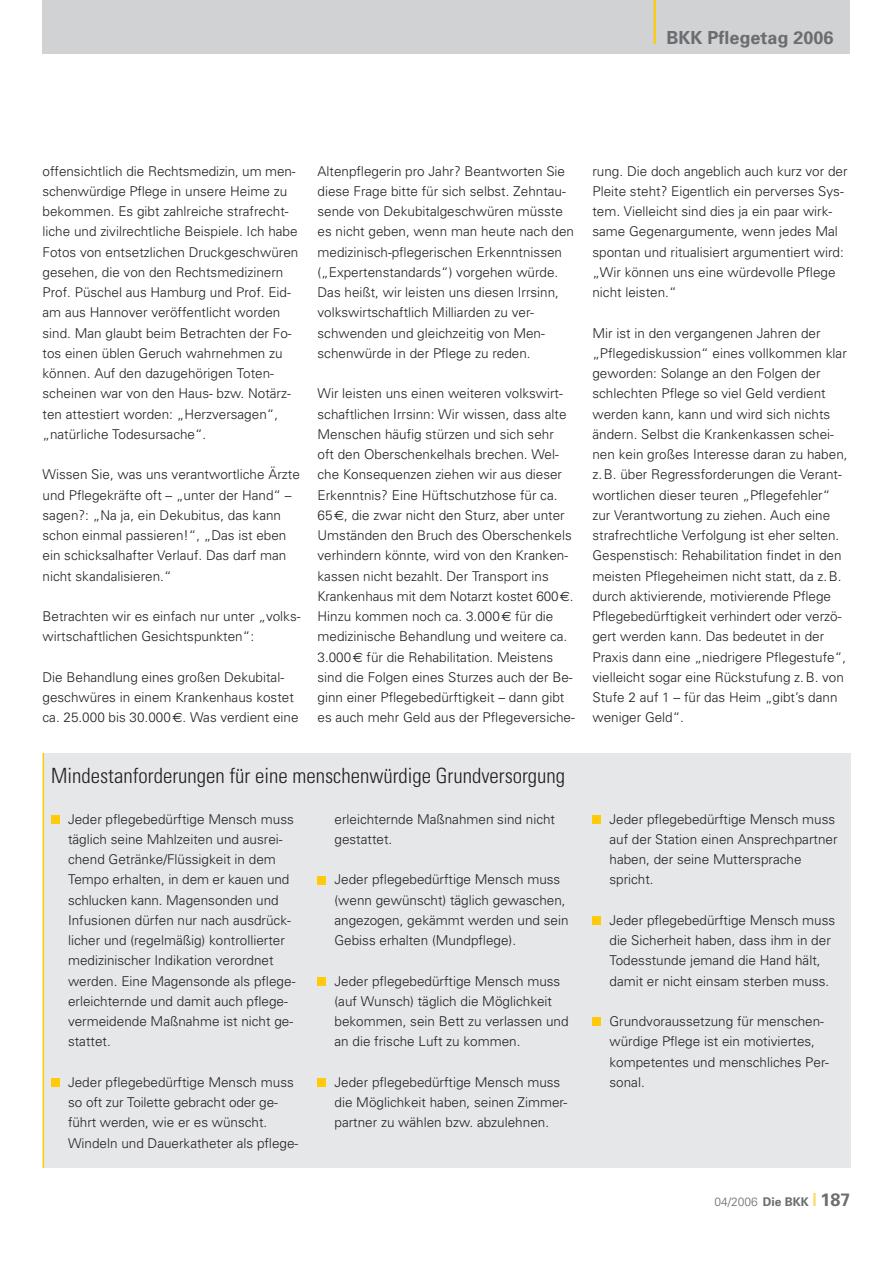
<style>
.page{position:relative;width:893px;height:1263px;background:#fff}
.page>*{position:absolute;margin:0;border:0;box-sizing:border-box;transform-origin:0 0}
.t1{font:300 condensed 21px "Univers";color:#231f20}
.t2{font:700 18px "Univers";color:#6c6d70}
.t3{font:300 13.5px/20.2px "Univers";color:#231f20}
.t4{font:300 12px "Univers";color:#6c6d70}
.s1{font-family:"Euro Sans";font-weight:400}
.s2{font-weight:700}
.s3{font-weight:900;font-size:18px;color:#fed767}
.s4{font-weight:700;font-size:18px}
</style>
<div class="page">
<div style="left:43px;top:0;width:807px;height:54px;background:#d1d2d4"></div>
<hr style="left:654px;top:0;width:2px;height:44px;background:#feca0a">
<div style="left:44px;top:753px;width:806px;height:415px;background:#e6e7e9"></div>
<hr style="left:43px;top:753px;width:1px;height:415px;background:#feca0a">
<div style="left:51px;top:815px;width:9px;height:9px;background:#feca0a"></div>
<div style="left:51px;top:1078px;width:9px;height:9px;background:#feca0a"></div>
<div style="left:318px;top:876px;width:8px;height:8px;background:#feca0a"></div>
<div style="left:318px;top:977px;width:8px;height:9px;background:#feca0a"></div>
<div style="left:318px;top:1078px;width:8px;height:9px;background:#feca0a"></div>
<div style="left:592px;top:815px;width:9px;height:9px;background:#feca0a"></div>
<div style="left:592px;top:916px;width:9px;height:9px;background:#feca0a"></div>
<div style="left:592px;top:1017px;width:9px;height:9px;background:#feca0a"></div>
<h2 class="t2" style="left:666px;top:31px;width:169px">BKK Pflegetag 2006</h2>
<p class="t3" style="left:43px;top:162px;width:257px">offensichtlich die Rechtsmedizin, um men&shy;schenwürdige Pflege in unsere Heime zu bekommen. Es gibt zahlreiche strafrecht&shy;liche und zivilrechtliche Beispiele. Ich habe Fotos von entsetzlichen Druckgeschwüren gesehen, die von den Rechtsmedizinern Prof. Püschel aus Hamburg und Prof. Eid&shy;am aus Hannover veröffentlicht worden sind. Man glaubt beim Betrachten der Fo&shy;tos einen üblen Geruch wahrnehmen zu können. Auf den dazugehörigen Toten&shy;scheinen war von den Haus- bzw. Notärz&shy;ten attestiert worden: „Herzversagen“, „natürliche Todesursache“.</p>
<p class="t3" style="left:43px;top:466px;width:259px">Wissen Sie, was uns verantwortliche Ärzte und Pflegekräfte oft – „unter der Hand“ – sagen?: „Na ja, ein Dekubitus, das kann schon einmal passieren!“, „Das ist eben ein schicksalhafter Verlauf. Das darf man nicht skandalisieren.“</p>
<p class="t3" style="left:43px;top:607px;width:259px">Betrachten wir es einfach nur unter „volks&shy;wirtschaftlichen Gesichtspunkten“:</p>
<p class="t3" style="left:43px;top:668px;width:258px">Die Behandlung eines großen Dekubital&shy;geschwüres in einem Krankenhaus kostet ca. 25.000 bis 30.000 <span class="s1">€</span>. Was verdient eine</p>
<p class="t3" style="left:318px;top:162px;width:258px">Altenpflegerin pro Jahr? Beantworten Sie diese Frage bitte für sich selbst. Zehntau&shy;sende von Dekubitalgeschwüren müsste es nicht geben, wenn man heute nach den medizinisch-pflegerischen Erkenntnissen („Expertenstandards“) vorgehen würde.<br>Das heißt, wir leisten uns diesen Irrsinn, volkswirtschaftlich Milliarden zu ver&shy;schwenden und gleichzeitig von Men&shy;schenwürde in der Pflege zu reden.</p>
<p class="t3" style="left:318px;top:385px;width:259px">Wir leisten uns einen weiteren volkswirt&shy;schaftlichen Irrsinn: Wir wissen, dass alte Menschen häufig stürzen und sich sehr<br>oft den Oberschenkelhals brechen. Wel&shy;che Konsequenzen ziehen wir aus dieser Erkenntnis? Eine Hüftschutzhose für ca.<br>65 <span class="s1">€</span>, die zwar nicht den Sturz, aber unter Umständen den Bruch des Oberschenkels verhindern könnte, wird von den Kranken&shy;kassen nicht bezahlt. Der Transport ins Krankenhaus mit dem Notarzt kostet 600 <span class="s1">€</span>.<br>Hinzu kommen noch ca. 3.000 <span class="s1">€</span> für die medizinische Behandlung und weitere ca.<br>3.000 <span class="s1">€</span> für die Rehabilitation. Meistens sind die Folgen eines Sturzes auch der Be&shy;ginn einer Pflegebedürftigkeit – dann gibt es auch mehr Geld aus der Pflegeversiche-</p>
<h1 class="t1" style="left:51px;top:768px;width:516px">Mindestanforderungen für eine menschenwürdige Grundversorgung</h1>
<p class="t3" style="left:68px;top:810px;width:229px">Jeder pflegebedürftige Mensch muss täglich seine Mahlzeiten und ausrei&shy;chend Getränke/Flüssigkeit in dem Tempo erhalten, in dem er kauen und schlucken kann. Magensonden und Infusionen dürfen nur nach ausdrück&shy;licher und (regelmäßig) kontrollierter medizinischer Indikation verordnet werden. Eine Magensonde als pflege&shy;erleichternde und damit auch pflege&shy;vermeidende Maßnahme ist nicht ge&shy;stattet.</p>
<p class="t3" style="left:68px;top:1073px;width:232px">Jeder pflegebedürftige Mensch muss so oft zur Toilette gebracht oder ge&shy;führt werden, wie er es wünscht.<br>Windeln und Dauerkatheter als pflege-</p>
<p class="t3" style="left:335px;top:810px;width:222px">erleichternde Maßnahmen sind nicht gestattet.</p>
<p class="t3" style="left:335px;top:871px;width:236px">Jeder pflegebedürftige Mensch muss (wenn gewünscht) täglich gewaschen, angezogen, gekämmt werden und sein Gebiss erhalten (Mundpflege).</p>
<p class="t3" style="left:335px;top:972px;width:236px">Jeder pflegebedürftige Mensch muss (auf Wunsch) täglich die Möglichkeit bekommen, sein Bett zu verlassen und an die frische Luft zu kommen.</p>
<p class="t3" style="left:335px;top:1073px;width:234px">Jeder pflegebedürftige Mensch muss die Möglichkeit haben, seinen Zimmer&shy;partner zu wählen bzw. abzulehnen.</p>
<p class="t3" style="left:592px;top:162px;width:257px">rung. Die doch angeblich auch kurz vor der Pleite steht? Eigentlich ein perverses Sys&shy;tem. Vielleicht sind dies ja ein paar wirk&shy;same Gegenargumente, wenn jedes Mal spontan und ritualisiert argumentiert wird: „Wir können uns eine würdevolle Pflege nicht leisten.“</p>
<p class="t3" style="left:592px;top:324px;width:257px">Mir ist in den vergangenen Jahren der „Pflegediskussion“ eines vollkommen klar geworden: Solange an den Folgen der schlechten Pflege so viel Geld verdient werden kann, kann und wird sich nichts ändern. Selbst die Krankenkassen schei&shy;nen kein großes Interesse daran zu haben, z. B. über Regressforderungen die Verant&shy;wortlichen dieser teuren „Pflegefehler“ zur Verantwortung zu ziehen. Auch eine strafrechtliche Verfolgung ist eher selten.<br>Gespenstisch: Rehabilitation findet in den meisten Pflegeheimen nicht statt, da z. B. durch aktivierende, motivierende Pflege Pflegebedürftigkeit verhindert oder verzö&shy;gert werden kann. Das bedeutet in der Praxis dann eine „niedrigere Pflegestufe“, vielleicht sogar eine Rückstufung z. B. von Stufe 2 auf 1 – für das Heim „gibt’s dann weniger Geld“.</p>
<p class="t3" style="left:609px;top:810px;width:230px">Jeder pflegebedürftige Mensch muss auf der Station einen Ansprechpartner haben, der seine Muttersprache spricht.</p>
<p class="t3" style="left:609px;top:911px;width:227px">Jeder pflegebedürftige Mensch muss die Sicherheit haben, dass ihm in der Todesstunde jemand die Hand hält, damit er nicht einsam sterben muss.</p>
<p class="t3" style="left:609px;top:1012px;width:221px">Grundvoraussetzung für menschen&shy;würdige Pflege ist ein motiviertes, kompetentes und menschliches Per&shy;sonal.</p>
<p class="t4" style="left:714px;top:1198px;width:138px">04/2006 <span class="s2">Die BKK</span> <span class="s3">|</span> <span class="s4">187</span></p>
</div>
